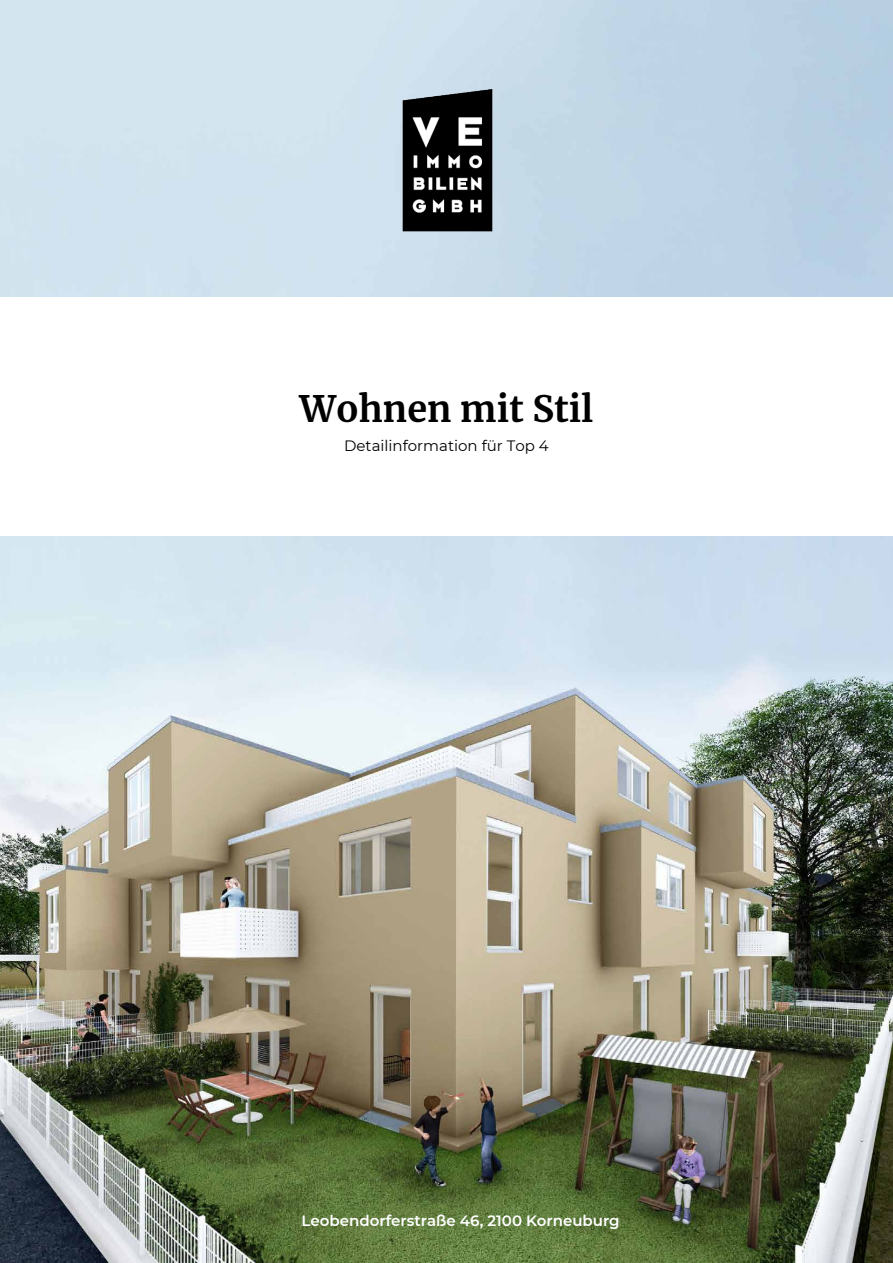
<style>
.page{position:relative;width:893px;height:1263px;background:#fff}
.page>*{position:absolute;margin:0;border:0;box-sizing:border-box;transform-origin:0 0}
.t1{font:700 36px "Merriweather";color:#000}
.t2{font:600 15px "Montserrat";color:#fff}
.t3{font:15px "Montserrat";color:#000}
</style>
<div class="page">
<img style="left:0;top:0;width:893px;height:1263px">
<img style="left:396px;top:89px;width:101px;height:150px">
<div style="left:0;top:298px;width:893px;height:238px;background:#fff"></div>
<h1 class="t1" style="left:299px;top:384px;width:296px">Wohnen mit Stil</h1>
<p class="t3" style="left:344px;top:435px;width:206px">Detailinformation für Top 4</p>
<p class="t2" style="left:302px;top:1210px;width:320px">Leobendorferstraße 46, 2100 Korneuburg</p>
</div>
